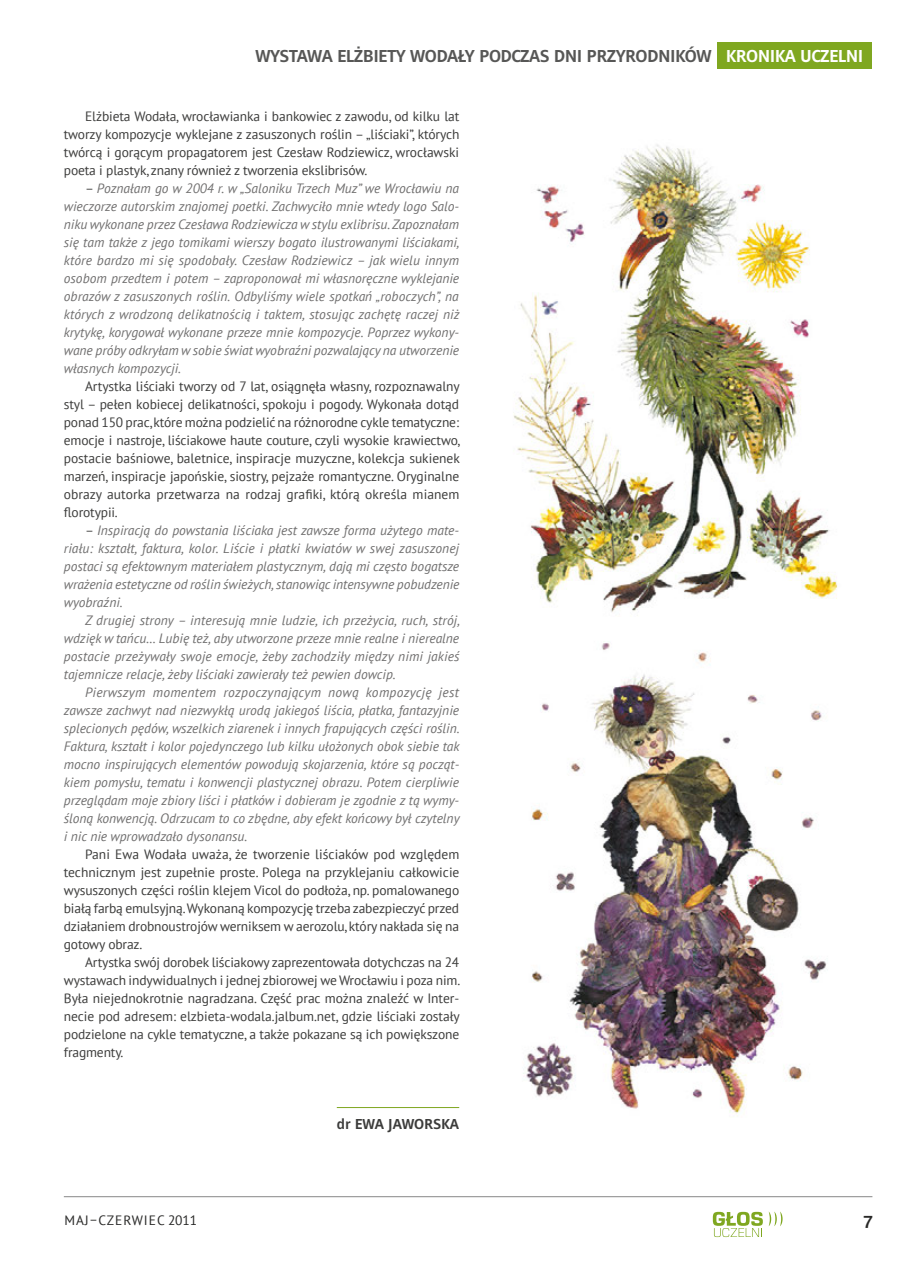
<style>
.page{position:relative;width:915px;height:1263px;background:#fff}
.page>*{position:absolute;margin:0;border:0;box-sizing:border-box;transform-origin:0 0}
.t1{font:600 18px "Mayberry Pro";letter-spacing:-.03em;color:#575756}
.t2{font:600 18px "Mayberry Pro";color:#282827}
.t3{font:600 15px "Mayberry Pro";letter-spacing:-.01em;color:#3c3c3b}
.t4{font:italic 13.5px/18px "PT Sans";color:#706f6f;text-align:justify}
.t5{font:13.5px/18px "PT Sans";letter-spacing:-.01em;color:#3c3c3b;text-align:justify}
.t6{font:13.5px "PT Sans";letter-spacing:.07em;color:#282827}
.s1{color:#fff}
.s2{font-style:normal;color:#3c3c3b}
</style>
<div class="page">
<hr style="left:64px;top:1196px;width:808px;height:1px;background:#878787">
<svg style="left:712px;top:1212px;width:50px;height:25px"></svg>
<svg style="left:768px;top:1211px;width:14px;height:15px"></svg>
<hr style="left:337px;top:1107px;width:122px;height:1px;background:#7fa720">
<div style="left:717px;top:43px;width:154px;height:26px;background:#7fa720"></div>
<img style="left:514px;top:144px;width:324px;height:468px">
<img style="left:523px;top:643px;width:304px;height:473px">
<h1 class="t1" style="left:255px;top:44px;width:168px">WYSTAWA ELŻBIETY WOD</h1>
<h1 class="t1" style="left:447px;top:44px;width:43px">AŁY PODC</h1>
<h1 class="t1" style="left:520px;top:44px;width:344px">ZAS DNI PRZYRODNIKÓW <span class="s1">KRONIKA UCZELNI</span></h1>
<p class="t5" style="left:64px;top:107px;width:397px;text-indent:21px">Elżbieta Wodała, wrocławianka i bankowiec z zawodu, od kilku lat tworzy kompozycje wyklejane z zasuszonych roślin – „liściaki”, których twórcą i gorącym propagatorem jest Czesław Rodziewicz, wrocławski poeta i plastyk, znany również z tworzenia ekslibrisów.</p>
<p class="t4" style="left:64px;top:179px;width:397px;text-indent:21px"><span class="s2">–</span> Poznałam go w 2004 r. w „Saloniku Trzech Muz” we Wrocławiu na wieczorze autorskim znajomej poetki. Zachwyciło mnie wtedy logo Salo&shy;niku wykonane przez Czesława Rodziewicza w stylu exlibrisu. Zapoznałam się tam także z jego tomikami wierszy bogato ilustrowanymi liściakami, które bardzo mi się spodobały. Czesław Rodziewicz – jak wielu innym osobom przedtem i potem – zaproponował mi własnoręczne wyklejanie obrazów z zasuszonych roślin. Odbyliśmy wiele spotkań „roboczych”, na których z wrodzoną delikatnością i taktem, stosując zachętę raczej niż krytykę, korygował wykonane przeze mnie kompozycje. Poprzez wykony&shy;wane próby odkryłam w sobie świat wyobraźni pozwalający na utworzenie własnych kompozycji.</p>
<p class="t5" style="left:64px;top:377px;width:398px;text-indent:21px">Artystka liściaki tworzy od 7 lat, osiągnęła własny, rozpoznawalny styl – pełen kobiecej delikatności, spokoju i pogody. Wykonała dotąd ponad 150 prac, które można podzielić na różnorodne cykle tematyczne: emocje i nastroje, liściakowe haute couture, czyli wysokie krawiectwo, postacie baśniowe, baletnice, inspiracje muzyczne, kolekcja sukienek marzeń, inspiracje japońskie, siostry, pejzaże romantyczne. Oryginalne obrazy autorka przetwarza na rodzaj grafiki, którą określa mianem florotypii.</p>
<p class="t4" style="left:64px;top:521px;width:397px;text-indent:21px"><span class="s2">–</span> Inspiracją do powstania liściaka jest zawsze forma użytego mate&shy;riału: kształt, faktura, kolor. Liście i płatki kwiatów w swej zasuszonej postaci są efektownym materiałem plastycznym, dają mi często bogatsze wrażenia estetyczne od roślin świeżych, stanowiąc intensywne pobudzenie wyobraźni.</p>
<p class="t4" style="left:64px;top:611px;width:397px;text-indent:21px">Z drugiej strony – interesują mnie ludzie, ich przeżycia, ruch, strój, wdzięk w tańcu… Lubię też, aby utworzone przeze mnie realne i nierealne postacie przeżywały swoje emocje, żeby zachodziły między nimi jakieś tajemnicze relacje, żeby liściaki zawierały też pewien dowcip.</p>
<p class="t4" style="left:64px;top:683px;width:397px;text-indent:21px">Pierwszym momentem rozpoczynającym nową kompozycję jest zawsze zachwyt nad niezwykłą urodą jakiegoś liścia, płatka, fantazyjnie splecionych pędów, wszelkich ziarenek i innych frapujących części roślin.<br>Faktura, kształt i kolor pojedynczego lub kilku ułożonych obok siebie tak mocno inspirujących elementów powodują skojarzenia, które są począt&shy;kiem pomysłu, tematu i konwencji plastycznej obrazu. Potem cierpliwie przeglądam moje zbiory liści i płatków i dobieram je zgodnie z tą wymy&shy;śloną konwencją. Odrzucam to co zbędne, aby efekt końcowy był czytelny i nic nie wprowadzało dysonansu.</p>
<p class="t5" style="left:64px;top:845px;width:397px;text-indent:21px">Pani Ewa Wodała uważa, że tworzenie liściaków pod względem technicznym jest zupełnie proste. Polega na przyklejaniu całkowicie wysuszonych części roślin klejem Vicol do podłoża, np. pomalowanego białą farbą emulsyjną. Wykonaną kompozycję trzeba zabezpieczyć przed działaniem drobnoustrojów werniksem w aerozolu, który nakłada się na gotowy obraz.</p>
<p class="t5" style="left:64px;top:953px;width:398px;text-indent:21px">Artystka swój dorobek liściakowy zaprezentowała dotychczas na 24 wystawach indywidualnych i jednej zbiorowej we Wrocławiu i poza nim.<br>Była niejednokrotnie nagradzana. Część prac można znaleźć w I nter&shy;necie pod adresem: elzbieta-wodala.jalbum.net, gdzie liściaki zostały podzielone na cykle tematyczne, a także pokazane są ich powiększone fragmenty.</p>
<p class="t3" style="left:337px;top:1114px;width:124px">DR EWA JAWORSKA</p>
<p class="t6" style="left:64px;top:1212px;width:134px">maj–czerwiec 2011</p>
<h1 class="t2" style="left:863px;top:1207px;width:11px">7</h1>
</div>
